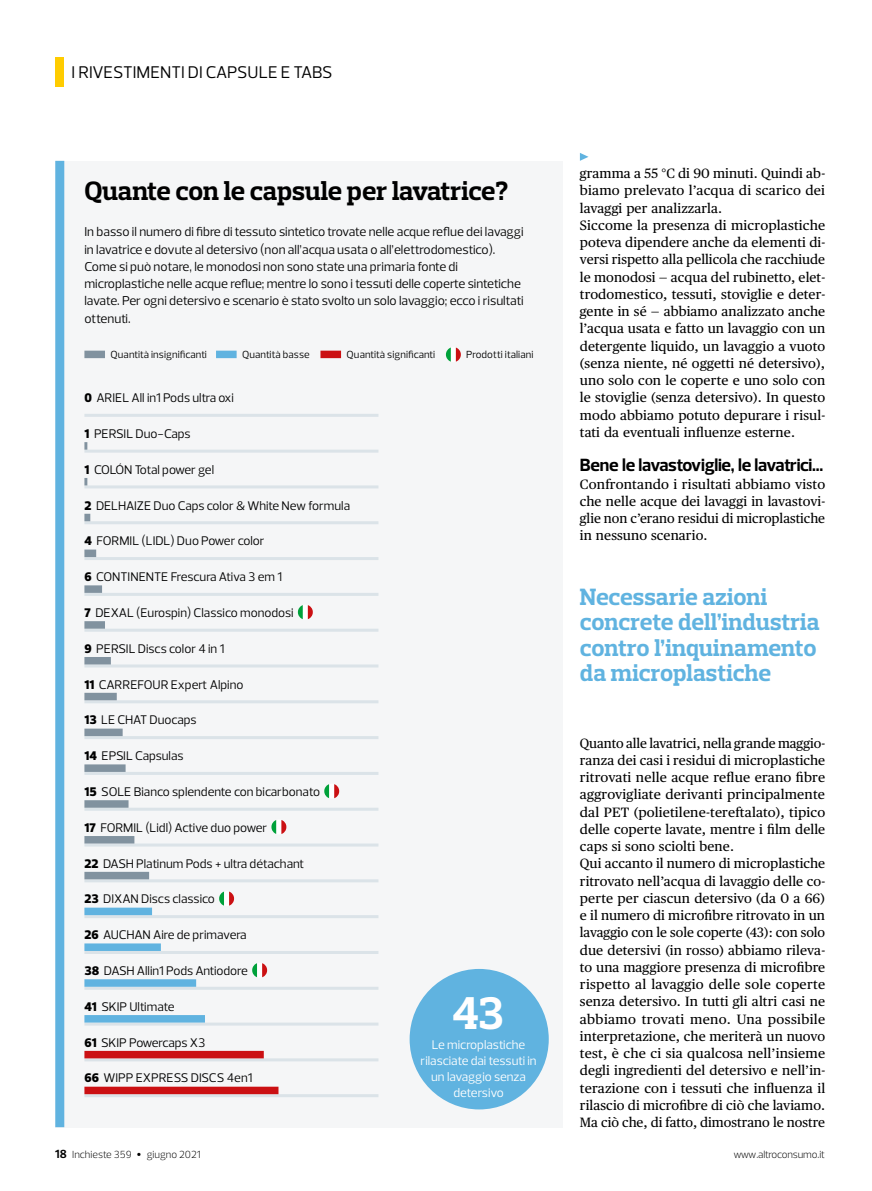
<style>
.page{position:relative;width:872px;height:1191px;background:#fff}
.page>*{position:absolute;margin:0;border:0;box-sizing:border-box;transform-origin:0 0}
.t1{font:700 46.5px "Prelo Slab";color:#fff}
.t2{font:700 27px "Prelo Slab";letter-spacing:-.01em;color:#000}
.t3{font:700 24px/25.5px "Prelo Slab";letter-spacing:-.005em;color:#60b3e0}
.t4{font:700 18px "Prelo";letter-spacing:-.015em;color:#000}
.t5{font:17.25px "Prelo";letter-spacing:.005em;color:#000}
.t6{font:13.5px/17.2px "Publico Text";letter-spacing:.01em;color:#000}
.t7{font:13.05px/17.2px "Prelo";color:#000}
.t8{font:12.75px "Prelo";color:#000}
.t9{font:12.75px/16px "Prelo";color:#fff;text-align:center}
.t10{font:12.75px "Prelo";letter-spacing:-.025em;color:#000}
.t11{font:12.75px "Prelo";letter-spacing:-.02em;color:#000}
.t12{font:10.5px "Prelo";letter-spacing:.01em;color:#000}
.t13{font:300 10.5px "Prelo";color:#000}
.s1{font-weight:900}
.s2{font-weight:700;font-size:12px}
.s3{font-family:"Publico Text";font-weight:400}
</style>
<div class="page">
<div style="left:55px;top:161px;width:508px;height:966px;background:#f5f6f7"></div>
<div style="left:55px;top:161px;width:9px;height:966px;background:#60b3e0"></div>
<div style="left:55px;top:57px;width:9px;height:30px;background:#fc0"></div>
<svg style="left:580px;top:153px;width:8px;height:8px"></svg>
<div style="left:84px;top:351px;width:21px;height:7px;background:#81929f"></div>
<div style="left:320px;top:351px;width:21px;height:7px;background:#cb1013"></div>
<div style="left:216px;top:351px;width:21px;height:7px;background:#60b3e0"></div>
<svg style="left:446px;top:347px;width:15px;height:15px"></svg>
<hr style="left:84px;top:414px;width:294px;height:3px;background:#dbe3e8">
<hr style="left:84px;top:557px;width:294px;height:3px;background:#dbe3e8">
<div style="left:84px;top:549px;width:12px;height:8px;background:#81929f"></div>
<hr style="left:84px;top:700px;width:294px;height:3px;background:#dbe3e8">
<div style="left:84px;top:693px;width:33px;height:7px;background:#81929f"></div>
<hr style="left:84px;top:449px;width:294px;height:3px;background:#dbe3e8">
<svg style="left:84px;top:442px;width:3px;height:7px"></svg>
<hr style="left:84px;top:593px;width:294px;height:3px;background:#dbe3e8">
<div style="left:84px;top:585px;width:18px;height:8px;background:#81929f"></div>
<hr style="left:84px;top:736px;width:294px;height:3px;background:#dbe3e8">
<div style="left:84px;top:728px;width:39px;height:8px;background:#81929f"></div>
<hr style="left:84px;top:879px;width:294px;height:3px;background:#dbe3e8">
<div style="left:84px;top:872px;width:65px;height:7px;background:#81929f"></div>
<hr style="left:84px;top:1022px;width:294px;height:3px;background:#dbe3e8">
<div style="left:84px;top:1015px;width:121px;height:7px;background:#60b3e0"></div>
<hr style="left:84px;top:485px;width:294px;height:3px;background:#dbe3e8">
<svg style="left:84px;top:478px;width:3px;height:7px"></svg>
<hr style="left:84px;top:772px;width:294px;height:3px;background:#dbe3e8">
<div style="left:84px;top:764px;width:42px;height:8px;background:#81929f"></div>
<hr style="left:84px;top:1058px;width:294px;height:3px;background:#dbe3e8">
<div style="left:84px;top:1050px;width:180px;height:8px;background:#cb1013"></div>
<hr style="left:84px;top:521px;width:294px;height:3px;background:#dbe3e8">
<div style="left:84px;top:514px;width:6px;height:7px;background:#81929f"></div>
<hr style="left:84px;top:664px;width:294px;height:3px;background:#dbe3e8">
<div style="left:84px;top:657px;width:27px;height:7px;background:#81929f"></div>
<hr style="left:84px;top:951px;width:294px;height:3px;background:#dbe3e8">
<div style="left:84px;top:943px;width:77px;height:8px;background:#60b3e0"></div>
<hr style="left:84px;top:1094px;width:294px;height:3px;background:#dbe3e8">
<div style="left:84px;top:1086px;width:194px;height:8px;background:#cb1013"></div>
<svg style="left:219px;top:891px;width:15px;height:15px"></svg>
<hr style="left:84px;top:843px;width:294px;height:3px;background:#dbe3e8">
<div style="left:84px;top:836px;width:50px;height:7px;background:#81929f"></div>
<svg style="left:271px;top:820px;width:15px;height:14px"></svg>
<hr style="left:84px;top:915px;width:294px;height:3px;background:#dbe3e8">
<div style="left:84px;top:907px;width:68px;height:8px;background:#60b3e0"></div>
<svg style="left:252px;top:963px;width:15px;height:14px"></svg>
<hr style="left:84px;top:986px;width:294px;height:3px;background:#dbe3e8">
<div style="left:84px;top:979px;width:112px;height:7px;background:#60b3e0"></div>
<svg style="left:324px;top:784px;width:15px;height:14px"></svg>
<hr style="left:84px;top:807px;width:294px;height:3px;background:#dbe3e8">
<div style="left:84px;top:800px;width:44px;height:7px;background:#81929f"></div>
<hr style="left:84px;top:628px;width:294px;height:3px;background:#dbe3e8">
<div style="left:84px;top:621px;width:21px;height:7px;background:#81929f"></div>
<svg style="left:298px;top:605px;width:15px;height:14px"></svg>
<div style="left:409px;top:969px;width:140px;height:140px;background:#60b3e0;border-radius:50%"></div>
<p class="t5" style="left:72px;top:62px;width:262px">I RIVESTIMENTI DI CAPSULE E TABS</p>
<h2 class="t2" style="left:84px;top:175px;width:425px">Quante con le capsule per lavatrice?</h2>
<p class="t7" style="left:84px;top:223px;width:441px">In basso il numero di fibre di tessuto sintetico trovate nelle acque reflue dei lavaggi in lavatrice e dovute al detersivo (non all’acqua usata o all’elettrodomestico).<br>Come si può notare, le monodosi non sono state una primaria fonte di microplastiche nelle acque reflue; mentre lo sono i tessuti delle coperte sintetiche lavate. Per ogni detersivo e scenario è stato svolto un solo lavaggio; ecco i risultati ottenuti.</p>
<p class="t12" style="left:242px;top:348px;width:69px">Quantità basse</p>
<p class="t12" style="left:347px;top:348px;width:90px">Quantità significanti</p>
<p class="t12" style="left:466px;top:348px;width:69px">Prodotti italiani</p>
<p class="t8" style="left:84px;top:390px;width:151px"><span class="s1">0</span> ARIEL All in1 Pods ultra oxi</p>
<p class="t12" style="left:111px;top:348px;width:98px">Quantità insignificanti</p>
<p class="t8" style="left:84px;top:426px;width:108px"><span class="s1">1</span> PERSIL Duo-Caps</p>
<p class="t10" style="left:84px;top:461px;width:131px"><span class="s1">1</span> COLÓN Total power gel</p>
<p class="t8" style="left:84px;top:497px;width:267px"><span class="s1">2</span> DELHAIZE Duo Caps color &amp; White New formula</p>
<p class="t8" style="left:84px;top:533px;width:182px"><span class="s1">4</span> FORMIL (LIDL) Duo Power color</p>
<p class="t8" style="left:84px;top:569px;width:199px"><span class="s1">6</span> CONTINENTE Frescura Ativa 3 em 1</p>
<p class="t8" style="left:84px;top:605px;width:211px"><span class="s1">7</span> DEXAL (Eurospin) Classico monodosi</p>
<p class="t8" style="left:84px;top:640px;width:141px"><span class="s1">9</span> PERSIL Discs color 4 in 1</p>
<p class="t8" style="left:84px;top:676px;width:160px"><span class="s1">11</span> CARREFOUR Expert Alpino</p>
<p class="t8" style="left:84px;top:712px;width:114px"><span class="s1">13</span> LE CHAT Duocaps</p>
<p class="t8" style="left:84px;top:748px;width:101px"><span class="s1">14</span> EPSIL Capsulas</p>
<p class="t8" style="left:84px;top:784px;width:237px"><span class="s1">15</span> SOLE Bianco splendente con bicarbonato</p>
<p class="t8" style="left:84px;top:819px;width:184px"><span class="s1">17</span> FORMIL (Lidl) Active duo power</p>
<p class="t8" style="left:84px;top:855px;width:221px"><span class="s1">22</span> DASH Platinum Pods + ultra détachant</p>
<p class="t8" style="left:84px;top:891px;width:132px"><span class="s1">23</span> DIXAN Discs classico</p>
<p class="t8" style="left:84px;top:927px;width:164px"><span class="s1">26</span> AUCHAN Aire de primavera</p>
<p class="t8" style="left:84px;top:963px;width:165px"><span class="s1">38</span> DASH Allin1 Pods Antiodore</p>
<p class="t8" style="left:84px;top:998px;width:92px"><span class="s1">41</span> SKIP Ultimate</p>
<p class="t11" style="left:84px;top:1034px;width:122px"><span class="s1">61</span> SKIP Powercaps X3</p>
<p class="t8" style="left:84px;top:1070px;width:169px"><span class="s1">66</span> WIPP EXPRESS DISCS 4en1</p>
<h1 class="t1" style="left:452px;top:984px;width:52px">43</h1>
<p class="t9" style="left:420px;top:1036px;width:117px">Le microplastiche rilasciate dai tessuti in un lavaggio senza detersivo</p>
<p class="t6" style="left:580px;top:165px;width:247px">gramma a 55 °C di 90 minuti. Quindi ab&shy;biamo prelevato l’acqua di scarico dei lavaggi per analizzarla.<br>Siccome la presenza di microplastiche poteva dipendere anche da elementi di&shy;versi rispetto alla pellicola che racchiude le monodosi — acqua del rubinetto, elet&shy;trodomestico, tessuti, stoviglie e deter&shy;gente in sé — abbiamo analizzato anche l’acqua usata e fatto un lavaggio con un detergente liquido, un lavaggio a vuoto (senza niente, né oggetti né detersivo), uno solo con le coperte e uno solo con le stoviglie (senza detersivo). In questo modo abbiamo potuto depurare i risul&shy;tati da eventuali influenze esterne.</p>
<h3 class="t4" style="left:580px;top:454px;width:245px">Bene le lavastoviglie, le lavatrici...</h3>
<p class="t6" style="left:580px;top:475px;width:247px;text-align:justify">Confrontando i risultati abbiamo visto che nelle acque dei lavaggi in lavastovi&shy;glie non c’erano residui di microplastiche in nessuno scenario.</p>
<h3 class="t3" style="left:580px;top:584px;width:241px">Necessarie azioni concrete dell’industria contro l’inquinamento da microplastiche</h3>
<p class="t6" style="left:580px;top:734px;width:247px">Quanto alle lavatrici, nella grande maggio&shy;ranza dei casi i residui di microplastiche ritrovati nelle acque reflue erano fibre aggrovigliate derivanti principalmente dal PET (polietilene-tereftalato), tipico delle coperte lavate, mentre i film delle caps si sono sciolti bene.<br>Qui accanto il numero di microplastiche ritrovato nell’acqua di lavaggio delle co&shy;perte per ciascun detersivo (da 0 a 66) e il numero di microfibre ritrovato in un lavaggio con le sole coperte (43): con solo due detersivi (in rosso) abbiamo rileva&shy;to una maggiore presenza di microfibre rispetto al lavaggio delle sole coperte senza detersivo. In tutti gli altri casi ne abbiamo trovati meno. Una possibile interpretazione, che meriterà un nuovo test, è che ci sia qualcosa nell’insieme degli ingredienti del detersivo e nell’in&shy;terazione con i tessuti che influenza il rilascio di microfibre di ciò che laviamo.<br>Ma ciò che, di fatto, dimostrano le nostre</p>
<p class="t13" style="left:55px;top:1148px;width:147px"><span class="s2">18</span> Inchieste 359 <span class="s3">•</span> giugno 2021</p>
<p class="t13" style="left:733px;top:1148px;width:93px">www.altroconsumo.it</p>
</div>
